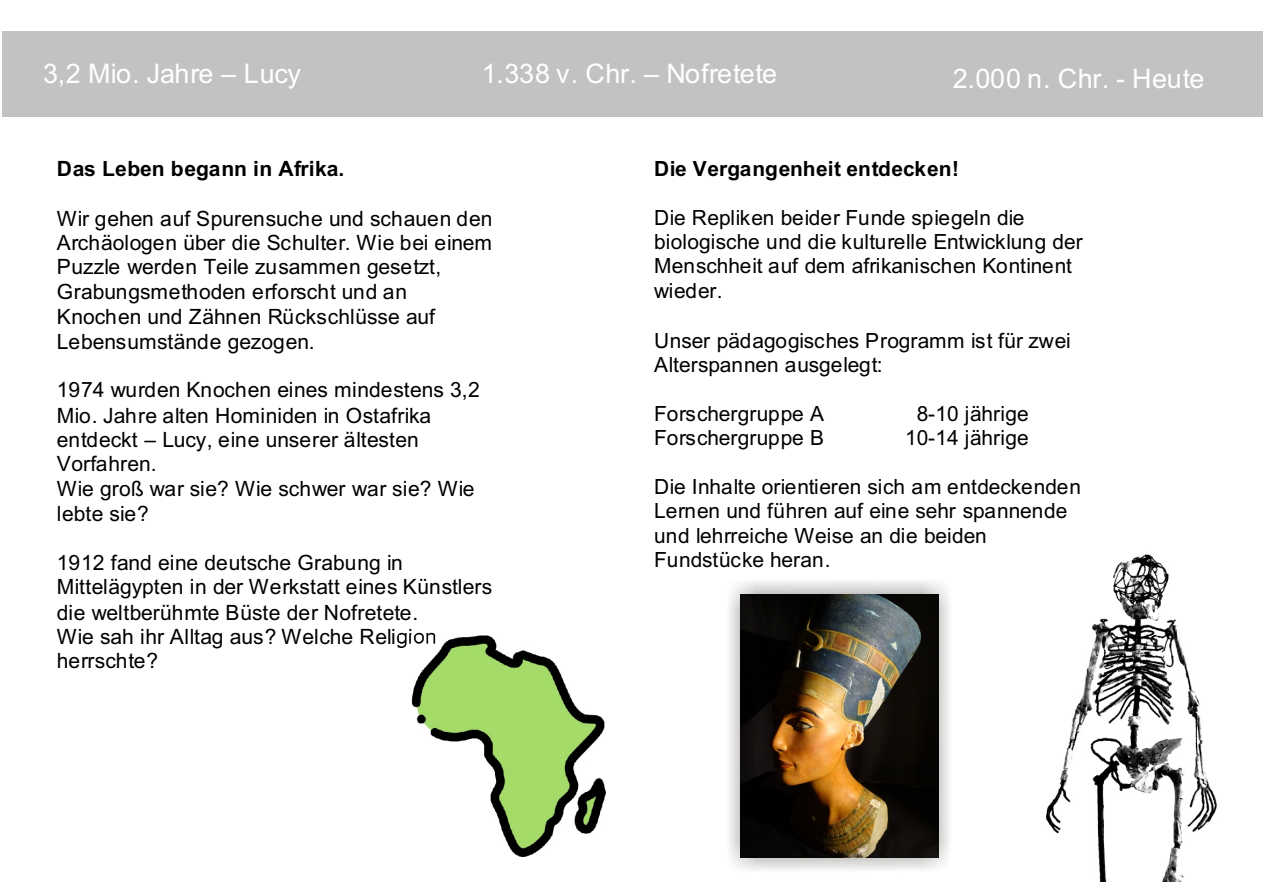
<style>
.page{position:relative;width:1263px;height:894px;background:#fff}
.page>*{position:absolute;margin:0;border:0;box-sizing:border-box;transform-origin:0 0}
.t1{font:27px "Arial";letter-spacing:-.01em;color:#fff}
.t2{font:21.15px/24.6px "Arial";letter-spacing:-.005em;color:#000}
.t3{font:700 21.15px "Arial";letter-spacing:-.005em;color:#000}
.t4{font:20.85px/24.5px "Arial";letter-spacing:-.005em;color:#000}
.t5{font:700 20.85px "Arial";letter-spacing:-.005em;color:#000}
</style>
<div class="page">
<div style="left:2px;top:32px;width:1261px;height:85px;background:#c2c2c2"></div>
<img style="left:1045px;top:554px;width:172px;height:328px">
<img style="left:729px;top:581px;width:220px;height:290px">
<img style="left:741px;top:595px;width:197px;height:263px">
<img style="left:399px;top:636px;width:207px;height:220px">
<p class="t1" style="left:43px;top:64px;width:260px">3,2 Mio. Jahre – Lucy</p>
<p class="t1" style="left:482px;top:64px;width:297px">1.338 v. Chr. – Nofretete</p>
<p class="t1" style="left:953px;top:68px;width:253px">2.000 n. Chr. - Heute</p>
<p class="t3" style="left:57px;top:161px;width:289px">Das Leben begann in Afrika.</p>
<p class="t2" style="left:57px;top:208px;width:437px">Wir gehen auf Spurensuche und schauen den Archäologen über die Schulter. Wie bei einem Puzzle werden Teile zusammen gesetzt, Grabungsmethoden erforscht und an Knochen und Zähnen Rückschlüsse auf Lebensumstände gezogen.</p>
<p class="t2" style="left:57px;top:380px;width:425px">1974 wurden Knochen eines mindestens 3,2<br>Mio. Jahre alten Hominiden in Ostafrika entdeckt – Lucy, eine unserer ältesten<br>Vorfahren.<br>Wie groß war sie? Wie schwer war sie? Wie lebte sie?</p>
<p class="t2" style="left:57px;top:553px;width:437px">1912 fand eine deutsche Grabung in Mittelägypten in der Werkstatt eines Künstlers die weltberühmte Büste der Nofretete.<br>Wie sah ihr Alltag aus? Welche Religion herrschte?</p>
<p class="t5" style="left:654px;top:161px;width:307px">Die Vergangenheit entdecken!</p>
<p class="t4" style="left:654px;top:208px;width:430px">Die Repliken beider Funde spiegeln die biologische und die kulturelle Entwicklung der Menschheit auf dem afrikanischen Kontinent wieder.</p>
<p class="t4" style="left:654px;top:330px;width:418px;line-height:24px">Unser pädagogisches Programm ist für zwei<br>Alterspannen ausgelegt:</p>
<p class="t4" style="left:654px;top:403px;width:171px">Forschergruppe A</p>
<p class="t4" style="left:917px;top:403px;width:114px">8-10 jährige</p>
<p class="t4" style="left:654px;top:427px;width:171px">Forschergruppe B</p>
<p class="t4" style="left:905px;top:427px;width:125px">10-14 jährige</p>
<p class="t4" style="left:654px;top:476px;width:428px">Die Inhalte orientieren sich am entdeckenden Lernen und führen auf eine sehr spannende und lehrreiche Weise an die beiden Fundstücke heran.</p>
</div>
